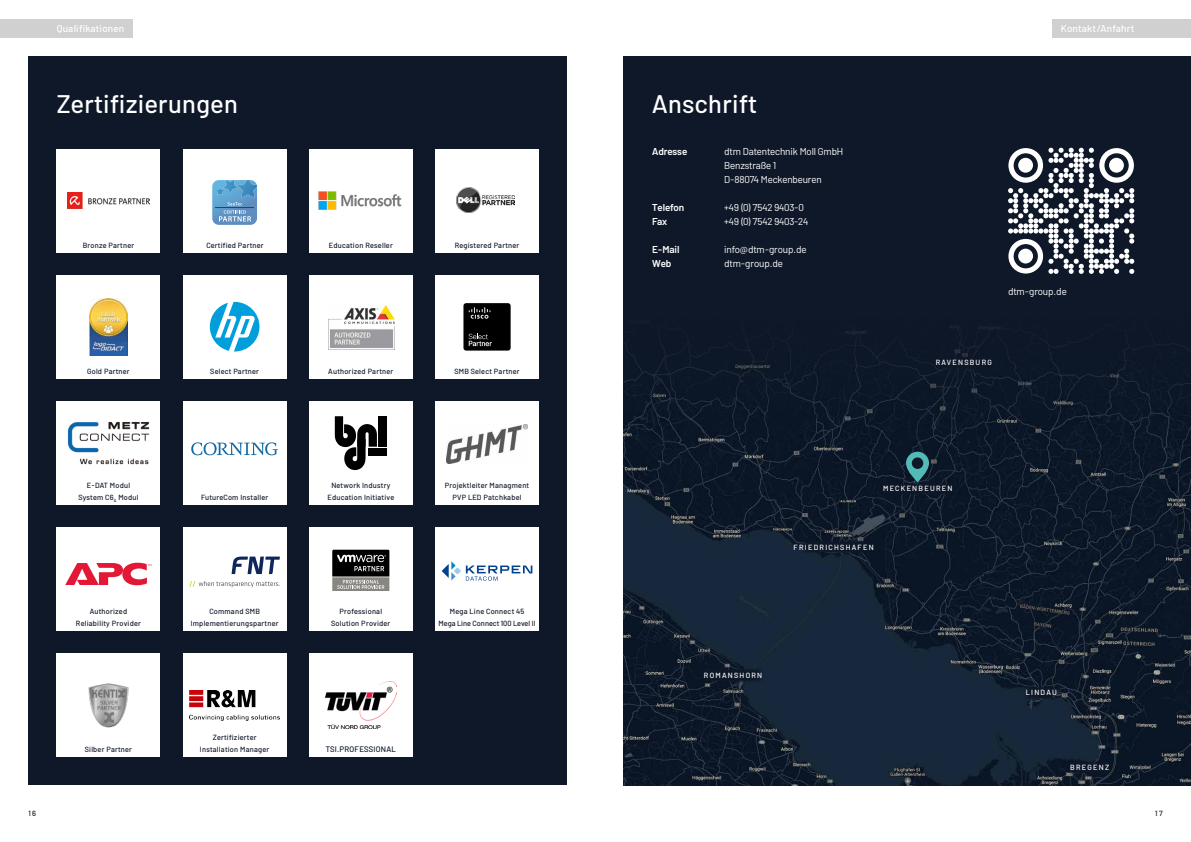
<style>
.page{position:relative;width:1191px;height:842px;background:#fff}
.page>*{position:absolute;margin:0;border:0;box-sizing:border-box;transform-origin:0 0}
.t1{font:500 25.5px "Barlow";letter-spacing:.015em;color:#fff}
.t2{font:19.4px "Isonorm DCE";color:#000}
.t3{font:10px/14px "Barlow";letter-spacing:-.01em;color:#fff}
.t4{font:500 10px "Barlow";letter-spacing:.02em;color:#fff}
.t5{font:600 10px "Barlow";letter-spacing:-.01em;color:#fff}
.t6{font:500 8px "Barlow";letter-spacing:.03em;color:#0f1829}
.t7{font:500 7.5px/12px "Barlow";letter-spacing:.03em;color:#0f1829;text-align:center}
.t8{font:500 7.5px "Barlow";letter-spacing:.17em;color:#fff}
.t9{font:500 7.5px/12px "Barlow";color:#0f1829;text-align:center}
</style>
<div class="page">
<div style="left:28px;top:57px;width:539px;height:728px;background:#0f1829"></div>
<div style="left:0;top:19px;width:133px;height:19px;background:#d0d0d0"></div>
<div style="left:624px;top:57px;width:567px;height:728px;background:#0f1829"></div>
<div style="left:57px;top:149px;width:103px;height:103px;background:#fff"></div>
<div style="left:57px;top:275px;width:103px;height:103px;background:#fff"></div>
<div style="left:57px;top:401px;width:103px;height:104px;background:#fff"></div>
<div style="left:183px;top:401px;width:103px;height:104px;background:#fff"></div>
<div style="left:309px;top:401px;width:103px;height:104px;background:#fff"></div>
<div style="left:435px;top:401px;width:104px;height:104px;background:#fff"></div>
<div style="left:57px;top:527px;width:103px;height:104px;background:#fff"></div>
<div style="left:183px;top:527px;width:103px;height:104px;background:#fff"></div>
<div style="left:309px;top:527px;width:103px;height:104px;background:#fff"></div>
<div style="left:435px;top:527px;width:104px;height:104px;background:#fff"></div>
<div style="left:57px;top:653px;width:103px;height:104px;background:#fff"></div>
<div style="left:183px;top:653px;width:103px;height:104px;background:#fff"></div>
<div style="left:309px;top:653px;width:103px;height:104px;background:#fff"></div>
<div style="left:183px;top:275px;width:103px;height:103px;background:#fff"></div>
<div style="left:309px;top:275px;width:103px;height:103px;background:#fff"></div>
<div style="left:435px;top:275px;width:104px;height:103px;background:#fff"></div>
<div style="left:183px;top:149px;width:103px;height:103px;background:#fff"></div>
<div style="left:309px;top:149px;width:103px;height:103px;background:#fff"></div>
<div style="left:435px;top:149px;width:104px;height:103px;background:#fff"></div>
<div style="left:463px;top:303px;width:47px;height:48px;background:#000;border-radius:3px"></div>
<svg style="left:468px;top:334px;width:24px;height:12px"></svg>
<svg style="left:469px;top:307px;width:21px;height:12px"></svg>
<img style="left:456px;top:188px;width:59px;height:25px">
<img style="left:328px;top:305px;width:67px;height:44px">
<img style="left:67px;top:422px;width:83px;height:43px">
<img style="left:318px;top:191px;width:84px;height:19px">
<img style="left:446px;top:425px;width:81px;height:38px">
<svg style="left:332px;top:550px;width:57px;height:40px"></svg>
<svg style="left:212px;top:180px;width:45px;height:45px"></svg>
<img style="left:90px;top:298px;width:37px;height:57px">
<img style="left:67px;top:193px;width:83px;height:16px">
<img style="left:190px;top:690px;width:90px;height:30px">
<img style="left:326px;top:681px;width:70px;height:47px">
<svg style="left:335px;top:416px;width:42px;height:54px"></svg>
<div style="left:378px;top:424px;width:9px;height:23px;background:#000"></div>
<div style="left:378px;top:416px;width:9px;height:7px;background:#000"></div>
<div style="left:368px;top:448px;width:19px;height:8px;background:#000"></div>
<div style="left:1052px;top:19px;width:139px;height:19px;background:#d0d0d0"></div>
<img style="left:88px;top:683px;width:41px;height:45px">
<svg style="left:65px;top:563px;width:86px;height:22px"></svg>
<svg style="left:191px;top:442px;width:87px;height:13px"></svg>
<svg style="left:210px;top:302px;width:49px;height:49px"></svg>
<svg style="left:1008px;top:148px;width:126px;height:126px"></svg>
<div style="left:1018px;top:158px;width:15px;height:15px;background:#fff;border-radius:50%"></div>
<div style="left:1109px;top:158px;width:14px;height:15px;background:#fff;border-radius:50%"></div>
<div style="left:1018px;top:249px;width:15px;height:14px;background:#fff;border-radius:50%"></div>
<img style="left:624px;top:326px;width:567px;height:459px">
<svg style="left:231px;top:557px;width:49px;height:17px"></svg>
<svg style="left:189px;top:581px;width:91px;height:6px"></svg>
<svg style="left:906px;top:452px;width:23px;height:30px"></svg>
<div style="left:879px;top:482px;width:77px;height:13px;background:#0f1829;border-radius:6px"></div>
<div style="left:1022px;top:685px;width:38px;height:15px;background:#0f1829;border-radius:6px"></div>
<div style="left:1065px;top:760px;width:48px;height:15px;background:#0f1829;border-radius:6px"></div>
<div style="left:700px;top:668px;width:65px;height:15px;background:#0f1829;border-radius:6px"></div>
<div style="left:798px;top:540px;width:71px;height:14px;background:#0f1829;border-radius:6px"></div>
<div style="left:935px;top:355px;width:57px;height:15px;background:#0f1829;border-radius:6px"></div>
<svg style="left:441px;top:561px;width:91px;height:20px"></svg>
<h3 class="t4" style="left:57px;top:21px;width:69px">Qualifikationen</h3>
<h1 class="t1" style="left:57px;top:85px;width:183px">Zertifizierungen</h1>
<p class="t7" style="left:83px;top:238px;width:53px">Bronze Partner</p>
<p class="t7" style="left:206px;top:238px;width:59px">Certified Partner</p>
<h2 class="t2" style="left:434px;top:233px;width:146px">- Authorized Partner</h2>
<p class="t7" style="left:329px;top:238px;width:65px">Education Reseller</p>
<p class="t7" style="left:455px;top:238px;width:66px">Registered Partner</p>
<p class="t7" style="left:87px;top:364px;width:44px">Gold Partner</p>
<p class="t7" style="left:78px;top:478px;width:62px">E-DAT Modul<br>System C6<sub>A</sub> Modul</p>
<p class="t7" style="left:328px;top:364px;width:67px">Authorized Partner</p>
<p class="t7" style="left:210px;top:364px;width:50px">Select Partner</p>
<p class="t7" style="left:454px;top:364px;width:67px">SMB Select Partner</p>
<p class="t7" style="left:331px;top:478px;width:61px">Network Industry</p>
<p class="t7" style="left:201px;top:490px;width:69px">FutureCom Installer</p>
<p class="t7" style="left:327px;top:490px;width:68px">Education Initiative</p>
<p class="t7" style="left:445px;top:478px;width:86px">Projektleiter Managment<br>PVP LED Patchkabel</p>
<p class="t7" style="left:76px;top:604px;width:67px">Authorized<br>Reliability Provider</p>
<p class="t7" style="left:191px;top:604px;width:89px">Command SMB<br>Implementierungspartner</p>
<p class="t7" style="left:331px;top:604px;width:61px">Professional<br>Solution Provider</p>
<p class="t7" style="left:85px;top:743px;width:49px">Silber Partner</p>
<p class="t7" style="left:200px;top:731px;width:71px">Zertifizierter<br>Installation Manager</p>
<p class="t6" style="left:326px;top:743px;width:72px">TSI.PROFESSIONAL</p>
<p class="t9" style="left:438px;top:604px;width:98px">Mega Line Connect 45<br>Mega Line Connect 100 Level II</p>
<h1 class="t1" style="left:652px;top:85px;width:106px">Anschrift</h1>
<h3 class="t5" style="left:652px;top:144px;width:36px">Adresse</h3>
<h3 class="t3" style="left:724px;top:143px;width:121px">dtm Datentechnik Moll GmbH<br>Benzstraße 1<br>D-88074 Meckenbeuren</h3>
<h3 class="t5" style="left:652px;top:200px;width:34px">Telefon</h3>
<h3 class="t3" style="left:724px;top:199px;width:81px">+49 (0) 7542 9403-0</h3>
<h3 class="t5" style="left:652px;top:214px;width:17px">Fax</h3>
<h3 class="t3" style="left:724px;top:213px;width:85px">+49 (0) 7542 9403-24</h3>
<h3 class="t5" style="left:652px;top:242px;width:29px">E-Mail</h3>
<h3 class="t3" style="left:724px;top:241px;width:84px">info@dtm-group.de</h3>
<h3 class="t5" style="left:652px;top:256px;width:21px">Web</h3>
<h3 class="t3" style="left:724px;top:255px;width:60px">dtm-group.de</h3>
<h3 class="t4" style="left:1060px;top:21px;width:75px">Kontakt/Anfahrt</h3>
<h3 class="t3" style="left:1008px;top:283px;width:60px">dtm-group.de</h3>
<p class="t8" style="left:935px;top:357px;width:58px">RAVENSBURG</p>
<p class="t8" style="left:883px;top:483px;width:71px">MECKENBEUREN</p>
<p class="t8" style="left:793px;top:541px;width:82px">FRIEDRICHSHAFEN</p>
<p class="t8" style="left:704px;top:670px;width:60px">ROMANSHORN</p>
<p class="t8" style="left:1025px;top:687px;width:33px">LINDAU</p>
<p class="t8" style="left:1070px;top:762px;width:40px">BREGENZ</p>
<p class="t7" style="left:28px;top:807px;width:9px">16</p>
<p class="t7" style="left:1155px;top:807px;width:9px">17</p>
</div>
